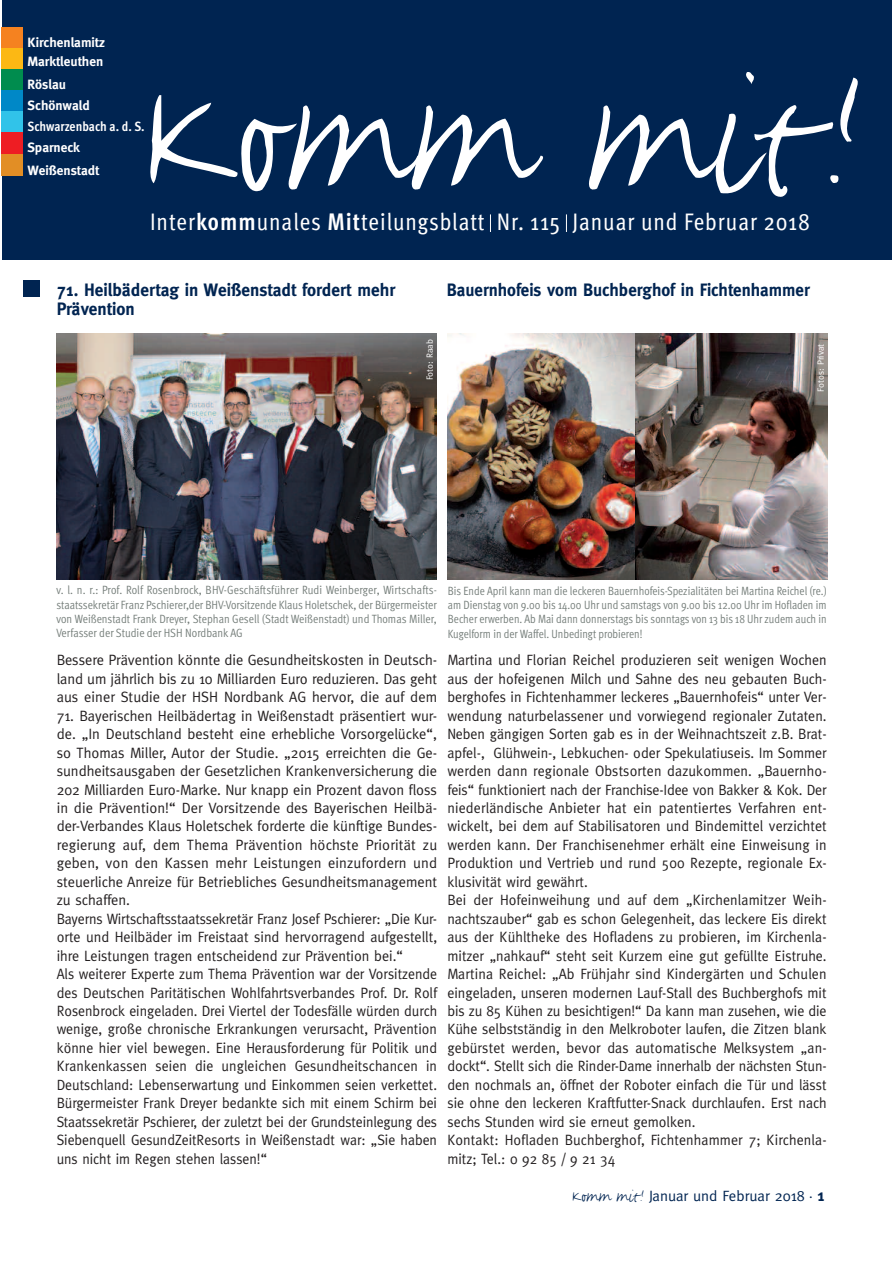
<style>
.page{position:relative;width:893px;height:1263px;background:#fff}
.page>*{position:absolute;margin:0;border:0;box-sizing:border-box;transform-origin:0 0}
.t1{font:194.25px "FF Justlefthand+SCCFYK";color:#fff}
.t2{font:23.85px "Meta Cond Book Roman+WVFWAV";letter-spacing:.04em;color:#fff}
.t3{font:18px/18.5px "Meta Bold+DXNLOR";color:#002451}
.t4{font:18px "Meta Bold+DXNLOR";color:#002451;scale:.95 1}
.t5{font:15px/18.5px "Meta Normal+FEJDZK";color:#231f20;text-align:justify}
.t6{font:15px/18.5px "Meta Normal+FEJDZK";color:#231f20;scale:.94 1}
.t7{font:15px "Meta Normal+FEJDZK";color:#002451}
.t8{font:13.5px/19.6px "Meta Bold+DXNLOR";color:#fff}
.t9{font:13.5px "Meta Cond Bold Roman+FOZEPD";letter-spacing:-.005em;color:#fff}
.t10{font:12px/14.4px "Meta Cond Normal Roman+KDNQLH";color:#737c78;text-align:justify}
.t11{font:9px "Meta Normal+FEJDZK";color:#fff}
.s1{font-family:"Meta Cond Bold Roman+FOZEPD"}
.s2{font-family:"FF Justlefthand+SCCFYK";font-size:19.5px}
.s3{font-size:13.5px}
.s4{font-family:"Meta Bold+DXNLOR";font-size:16.5px}
</style>
<div class="page">
<img style="left:2px;top:0;width:889px;height:580px">
<p class="t8" style="left:28px;top:32px;width:79px">Kirchenlamitz<br>Marktleuthen</p>
<p class="t8" style="left:28px;top:96px;width:64px">Schönwald</p>
<p class="t8" style="left:28px;top:136px;width:73px;line-height:22.6px">Sparneck<br>Weißenstadt</p>
<h1 class="t1" style="left:139px;top:4px;width:732px">Komm mit!</h1>
<h2 class="t2" style="left:150px;top:213px;width:662px">Inter<span class="s1">komm</span>unales <span class="s1">Mit</span>teilungsblatt Nr. 115 Januar und Februar 2018</h2>
<p class="t8" style="left:28px;top:74px;width:40px">Röslau</p>
<p class="t9" style="left:28px;top:121px;width:119px">Schwarzenbach a. d. S.</p>
<p class="t3" style="left:57px;top:281px;width:340px">71. Heilbädertag in Weißenstadt fordert mehr<br>Prävention</p>
<p class="t4" style="left:447px;top:279px;width:383px">Bauernhofeis vom Buchberghof in Fichtenhammer</p>
<p class="t11" style="left:424px;top:380px;width:43px;rotate:-90deg">Foto: Raab</p>
<p class="t11" style="left:815px;top:392px;width:49px;rotate:-90deg">Fotos: Privat</p>
<p class="t10" style="left:56px;top:584px;width:382px">v. l. n. r.: Prof. Rolf Rosenbrock, BHV-Geschäftsführer Rudi Weinberger, Wirtschafts&shy;staatssekretär Franz Pschierer,der BHV-Vorsitzende Klaus Holetschek, der Bürgermeister von Weißenstadt Frank Dreyer, Stephan Gesell (Stadt Weißenstadt) und Thomas Miller, Verfasser der Studie der HSH Nordbank AG</p>
<p class="t5" style="left:57px;top:651px;width:382px">Bessere Prävention könnte die Gesundheitskosten in Deutsch&shy;land um jährlich bis zu 10 Milliarden Euro reduzieren. Das geht aus einer Studie der HSH Nordbank AG hervor, die auf dem</p>
<p class="t5" style="left:57px;top:706px;width:382px;text-align:left">71. Bayerischen Heilbädertag in Weißenstadt präsentiert wur&shy;de. „In Deutschland besteht eine erhebliche Vorsorgelücke“, so Thomas Miller, Autor der Studie. „2015 erreichten die Ge&shy;sundheitsausgaben der Gesetzlichen Krankenversicherung die 202 Milliarden Euro-Marke. Nur knapp ein Prozent davon floss in die Prävention!“ Der Vorsitzende des Bayerischen Heilbä&shy;der-Verbandes Klaus Holetschek forderte die künftige Bundes&shy;regierung auf, dem Thema Prävention höchste Priorität zu geben, von den Kassen mehr Leistungen einzufordern und steuerliche Anreize für Betriebliches Gesundheitsmanagement zu schaffen.<br>Bayerns Wirtschaftsstaatssekretär Franz Josef Pschierer: „Die Kur&shy;orte und Heilbäder im Freistaat sind hervorragend aufgestellt, ihre Leistungen tragen entscheidend zur Prävention bei.“<br>Als weiterer Experte zum Thema Prävention war der Vorsitzende des Deutschen Paritätischen Wohlfahrtsverbandes Prof. Dr. Rolf Rosenbrock eingeladen. Drei Viertel der Todesfälle würden durch wenige, große chronische Erkrankungen verursacht, Prävention könne hier viel bewegen. Eine Herausforderung für Politik und Krankenkassen seien die ungleichen Gesundheitschancen in Deutschland: Lebenserwartung und Einkommen seien verkettet.<br>Bürgermeister Frank Dreyer bedankte sich mit einem Schirm bei Staatssekretär Pschierer, der zuletzt bei der Grundsteinlegung des Siebenquell GesundZeitResorts in Weißenstadt war: „Sie haben uns nicht im Regen stehen lassen!“</p>
<p class="t10" style="left:448px;top:584px;width:380px">Bis Ende April kann man die leckeren Bauernhofeis-Spezialitäten bei Martina Reichel (re.) am Dienstag von 9.00 bis 14.00 Uhr und samstags von 9.00 bis 12.00 Uhr im Hofladen im Becher erwerben. Ab Mai dann donnerstags bis sonntags von 13 bis 18 Uhr zudem auch in Kugelform in der Waffel. Unbedingt probieren!</p>
<p class="t6" style="left:447px;top:651px;width:405px">Martina und Florian Reichel produzieren seit wenigen Wochen aus der hofeigenen Milch und Sahne des neu gebauten Buch&shy;berghofes in Fichtenhammer leckeres „Bauernhofeis“ unter Ver&shy;wendung naturbelassener und vorwiegend regionaler Zutaten.<br>Neben gängigen Sorten gab es in der Weihnachtszeit z.B. Brat&shy;apfel-, Glühwein-, Lebkuchen- oder Spekulatiuseis. Im Sommer werden dann regionale Obstsorten dazukommen. „Bauernho&shy;feis“ funktioniert nach der Franchise-Idee von Bakker &amp; Kok. Der niederländische Anbieter hat ein patentiertes Verfahren ent&shy;wickelt, bei dem auf Stabilisatoren und Bindemittel verzichtet werden kann. Der Franchisenehmer erhält eine Einweisung in Produktion und Vertrieb und rund 500 Rezepte, regionale Ex&shy;klusivität wird gewährt.<br>Bei der Hofeinweihung und auf dem „Kirchenlamitzer Weih&shy;nachtszauber“ gab es schon Gelegenheit, das leckere Eis direkt aus der Kühltheke des Hofladens zu probieren, im Kirchenla&shy;mitzer „nahkauf“ steht seit Kurzem eine gut gefüllte Eistruhe.<br>Martina Reichel: „Ab Frühjahr sind Kindergärten und Schulen eingeladen, unseren modernen Lauf-Stall des Buchberghofs mit bis zu 85 Kühen zu besichtigen!“ Da kann man zusehen, wie die Kühe selbstständig in den Melkroboter laufen, die Zitzen blank gebürstet werden, bevor das automatische Melksystem „an&shy;dockt“. Stellt sich die Rinder-Dame innerhalb der nächsten Stun&shy;den nochmals an, öffnet der Roboter einfach die Tür und lässt sie ohne den leckeren Kraftfutter-Snack durchlaufen. Erst nach sechs Stunden wird sie erneut gemolken.<br>Kontakt: Hofladen Buchberghof, Fichtenhammer 7; Kirchenla&shy;mitz; Tel.: 0 92 85 / 9 21 34</p>
<p class="t7" style="left:572px;top:1186px;width:254px"><span class="s2">Komm mit!</span> Januar und Februar 2018 <span class="s3">·</span> <span class="s4">1</span></p>
</div>
